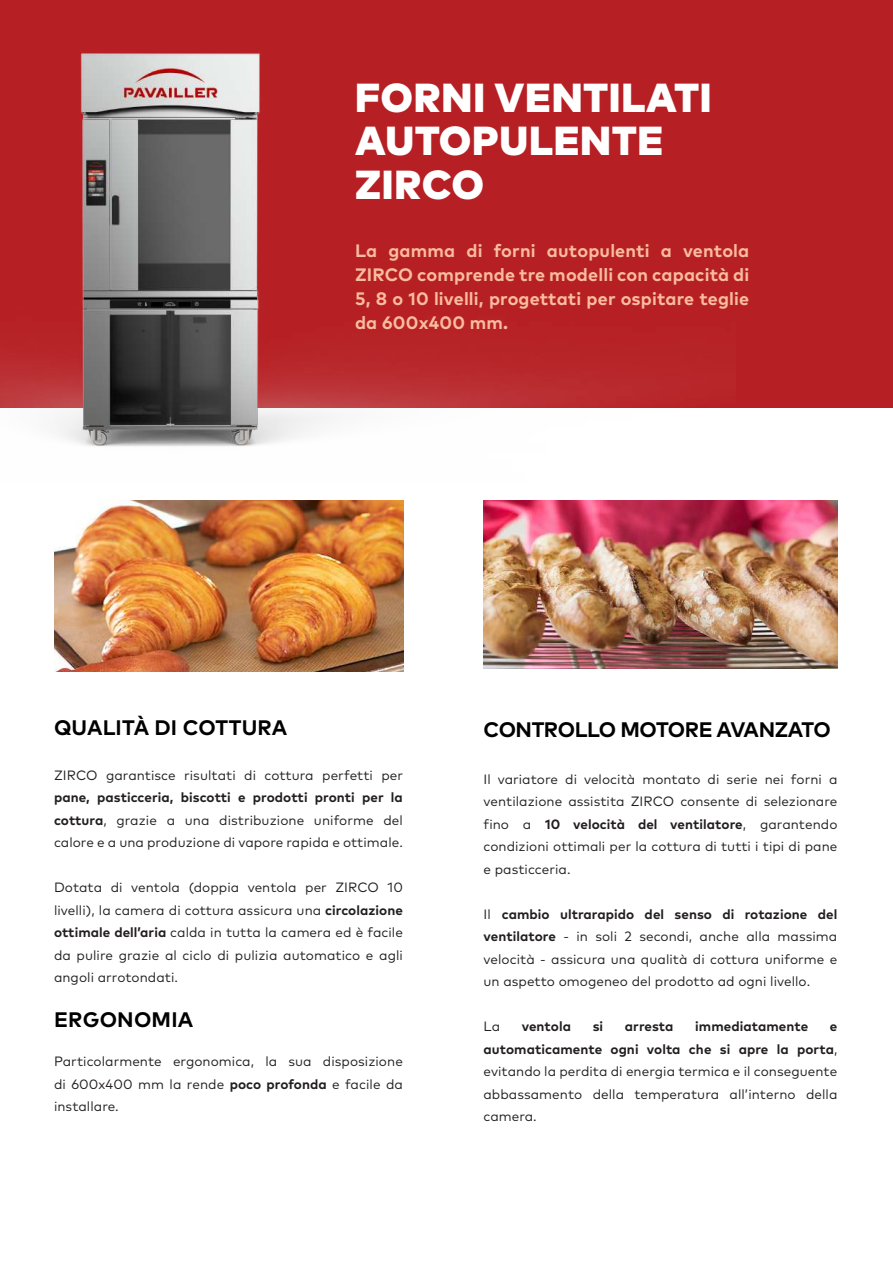
<style>
.page{position:relative;width:893px;height:1263px;background:#fff}
.page>*{position:absolute;margin:0;border:0;box-sizing:border-box;transform-origin:0 0}
.t1{font:900 40.5px/43.5px "Mark Pro";letter-spacing:.02em;color:#fff}
.t2{font:700 21px "Mark Pro";letter-spacing:.01em;color:#000001}
.t3{font:700 21px "Mark Pro";letter-spacing:-.02em;color:#000001}
.t4{font:700 18px/24px "Mark Pro";letter-spacing:.01em;color:#fabc9f;text-align:justify}
.t5{font:13.5px/22.5px "Mark Pro";letter-spacing:.005em;color:#231f20;text-align:justify}
.t6{font:700 13.5px "Mark Pro";color:#231f20}
.s1{font-weight:700}
</style>
<div class="page">
<div style="left:0;top:0;width:893px;height:407px;background:#b62024"></div>
<img style="left:0;top:53px;width:735px;height:394px">
<img style="left:54px;top:501px;width:349px;height:171px">
<img style="left:483px;top:501px;width:354px;height:168px">
<h1 class="t1" style="left:355px;top:72px;width:358px">FORNI VENTILATI<br>AUTOPULENTE<br>ZIRCO</h1>
<h3 class="t4" style="left:355px;top:237px;width:396px">La gamma di forni autopulenti a ventola ZIRCO comprende tre modelli con capacità di 5, 8 o 10 livelli, progettati per ospitare teglie da 600x400 mm.</h3>
<h2 class="t2" style="left:54px;top:711px;width:235px">QUALITÀ DI COTTURA</h2>
<p class="t5" style="left:54px;top:762px;width:351px">ZIRCO garantisce risultati di cottura perfetti per</p>
<p class="t5" style="left:54px;top:785px;width:350px"><span class="s1">pane, pasticceria, biscotti e prodotti pronti per la cottura</span>, grazie a una distribuzione uniforme del calore e a una produzione di vapore rapida e ottimale.</p>
<p class="t5" style="left:54px;top:875px;width:350px">Dotata di ventola (doppia ventola per ZIRCO 10 livelli), la camera di cottura assicura una <span class="s1">circolazione ottimale dell’aria</span> calda in tutta la camera ed è facile da pulire grazie al ciclo di pulizia automatico e agli angoli arrotondati.</p>
<h2 class="t2" style="left:54px;top:1004px;width:141px">ERGONOMIA</h2>
<p class="t5" style="left:54px;top:1049px;width:350px">Particolarmente ergonomica, la sua disposizione di 600x400 mm la rende <span class="s1">poco profonda</span> e facile da installare.</p>
<h2 class="t3" style="left:483px;top:714px;width:349px">CONTROLLO MOTORE AVANZATO</h2>
<p class="t5" style="left:483px;top:766px;width:355px">Il variatore di velocità montato di serie nei forni a ventilazione assistita ZIRCO consente di selezionare fino a <span class="s1">10 velocità del ventilatore</span>, garantendo condizioni ottimali per la cottura di tutti i tipi di pane e pasticceria.</p>
<p class="t5" style="left:483px;top:901px;width:355px">Il <span class="s1">cambio ultrarapido del senso di rotazione del ventilatore</span> - in soli 2 secondi, anche alla massima velocità - assicura una qualità di cottura uniforme e un aspetto omogeneo del prodotto ad ogni livello.</p>
<p class="t5" style="left:483px;top:1014px;width:18px">La</p>
<p class="t6" style="left:522px;top:1016px;width:51px">ventola</p>
<p class="t6" style="left:593px;top:1016px;width:12px">si</p>
<p class="t6" style="left:625px;top:1016px;width:50px">arresta</p>
<p class="t6" style="left:695px;top:1016px;width:115px">immediatamente</p>
<p class="t5" style="left:483px;top:1014px;width:355px;text-indent:346px"><span class="s1">e automaticamente ogni volta che si apre la porta</span>, evitando la perdita di energia termica e il conseguente abbassamento della temperatura all’interno della camera.</p>
</div>
